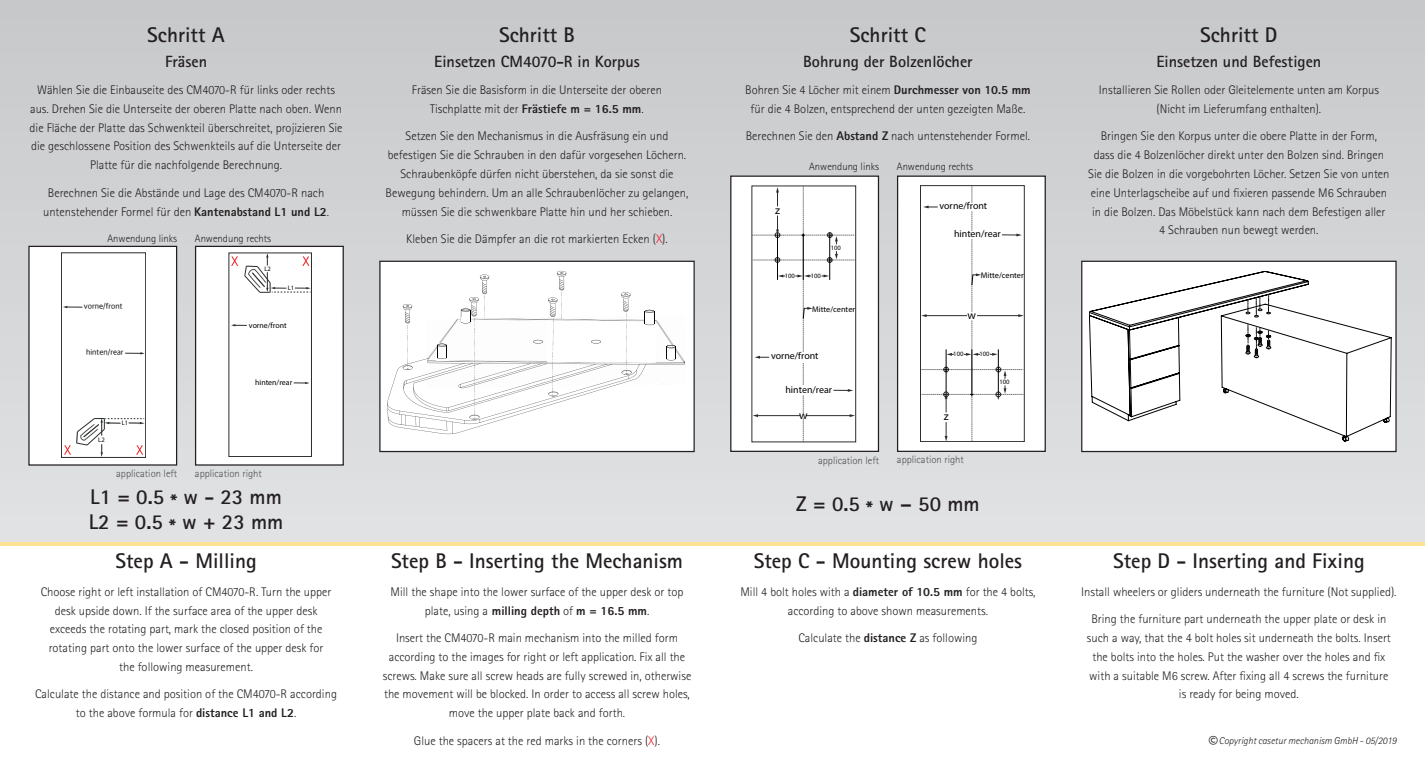
<style>
.page{position:relative;width:1425px;height:766px;background:#fff}
.page>*{position:absolute;margin:0;border:0;box-sizing:border-box;transform-origin:0 0}
.t1{font:700 21.25px/25px "Rotis Sans Serif";color:#231f20}
.t2{font:700 16.25px "Rotis Sans Serif";color:#231f20}
.t3{font:300 12.5px/18.8px "Rotis Sans Serif";color:#231f20;text-align:center}
.t4{font:11.5px "Myriad Pro";color:#000001}
.t5{font:300 10.62px "Rotis Sans Serif";color:#4b4c4d}
.t6{font:300 10.62px "Rotis Sans Serif";color:#231f20}
.t7{font:italic 300 10px "Rotis Sans Serif";color:#231f20}
.t8{font:9.88px "Myriad Pro";color:#000001}
.t9{font:8.25px "Myriad Pro";color:#000001}
.t10{font:8px "Apple SD Gothic Neo Regular KS Cpc EUC H";color:#000001}
.t11{font:7.88px "Myriad Pro";color:#000001}
.t12{font:6.62px "Myriad Pro";color:#000001}
.t13{font:6.62px "Myriad Pro";color:#000001;scale:.94 1}
.t14{font:6.5px "Myriad Pro";color:#000001}
.s1{font-weight:800}
.s2{color:#ee1d23}
.s3{font-size:18.75px}
</style>
<div class="page">
<div style="left:0;top:0;width:1424px;height:544px;background:linear-gradient(to bottom,#c7c8ca,#dfe0e2)"></div>
<div style="left:1081px;top:261px;width:314px;height:190px;background:#fff"></div>
<svg style="left:1089px;top:271px;width:302px;height:170px"></svg>
<svg style="left:1245px;top:294px;width:25px;height:23px"></svg>
<svg style="left:1245px;top:324px;width:26px;height:34px"></svg>
<div style="left:1081px;top:260px;width:315px;height:192px;border:1px solid #231f20"></div>
<hr style="left:0;top:542px;width:1424px;height:4px;background:#ffe192">
<div style="left:897px;top:176px;width:148px;height:275px;background:#fff"></div>
<svg style="left:920px;top:186px;width:104px;height:256px"></svg>
<div style="left:897px;top:175px;width:148px;height:277px;border:1px solid #231f20"></div>
<div style="left:731px;top:176px;width:147px;height:275px;background:#fff"></div>
<svg style="left:752px;top:186px;width:104px;height:257px"></svg>
<div style="left:730px;top:175px;width:149px;height:277px;border:1px solid #231f20"></div>
<div style="left:380px;top:261px;width:314px;height:190px;background:#fff"></div>
<svg style="left:387px;top:271px;width:298px;height:163px"></svg>
<div style="left:379px;top:260px;width:315px;height:192px;border:1px solid #231f20"></div>
<div style="left:196px;top:246px;width:147px;height:219px;background:#fff"></div>
<div style="left:195px;top:246px;width:149px;height:219px;border:1px solid #231f20"></div>
<div style="left:29px;top:246px;width:148px;height:219px;background:#fff"></div>
<div style="left:61px;top:252px;width:85px;height:205px;border:1px solid #2a2d2e"></div>
<svg style="left:63px;top:306px;width:19px;height:2px"></svg>
<svg style="left:125px;top:352px;width:20px;height:2px"></svg>
<div style="left:28px;top:246px;width:149px;height:219px;border:1px solid #231f20"></div>
<svg style="left:64px;top:418px;width:80px;height:38px"></svg>
<svg style="left:229px;top:252px;width:83px;height:204px"></svg>
<p class="t1" style="left:147px;top:22px;width:79px">Schritt A</p>
<p class="t2" style="left:165px;top:51px;width:44px">Fräsen</p>
<p class="t3" style="left:30px;top:81px;width:314px">Wählen Sie die Einbauseite des CM4070-R für links oder rechts aus. Drehen Sie die Unterseite der oberen Platte nach oben. Wenn die Fläche der Platte das Schwenkteil überschreitet, projizieren Sie die geschlossene Position des Schwenkteils auf die Unterseite der Platte für die nachfolgende Berechnung.</p>
<p class="t3" style="left:43px;top:183px;width:287px">Berechnen Sie die Abstände und Lage des CM4070-R nach untenstehender Formel für den <span class="s1">Kantenabstand L1 und L2</span>.</p>
<p class="t6" style="left:108px;top:232px;width:71px">Anwendung links</p>
<p class="t6" style="left:195px;top:232px;width:78px">Anwendung rechts</p>
<p class="t10" style="left:84px;top:302px;width:40px">vorne/front</p>
<p class="t10" style="left:86px;top:348px;width:39px">hinten/rear</p>
<p class="t12" style="left:98px;top:435px;width:8px">L2</p>
<p class="t13" style="left:122px;top:418px;width:8px">L1</p>
<p class="t14" style="left:264px;top:265px;width:8px">L2</p>
<p class="t14" style="left:288px;top:284px;width:8px">L1</p>
<p class="t11" style="left:249px;top:320px;width:39px">vorne/front</p>
<p class="t11" style="left:255px;top:377px;width:39px">hinten/rear</p>
<p class="t5" style="left:116px;top:466px;width:62px">application left</p>
<p class="t5" style="left:195px;top:466px;width:68px">application right</p>
<p class="t1" style="left:89px;top:484px;width:196px">L1 = 0.5 * w - 23 mm<br>L2 = 0.5 * w + 23 mm</p>
<p class="t1" style="left:115px;top:548px;width:143px">Step A - Milling</p>
<p class="t3" style="left:41px;top:582px;width:292px">Choose right or left installation of CM4070-R. Turn the upper desk upside down. If the surface area of the upper desk exceeds the rotating part, mark the closed position of the rotating part onto the lower surface of the upper desk for the following measurement.</p>
<p class="t3" style="left:35px;top:684px;width:303px">Calculate the distance and position of the CM4070-R according to the above formula for <span class="s1">distance L1 and L2</span>.</p>
<p class="t1" style="left:499px;top:22px;width:77px">Schritt B</p>
<p class="t2" style="left:434px;top:51px;width:207px">Einsetzen CM4070-R in Korpus</p>
<p class="t3" style="left:412px;top:81px;width:251px">Fräsen Sie die Basisform in die Unterseite der oberen</p>
<p class="t3" style="left:430px;top:99px;width:215px">Tischplatte mit der <span class="s1">Frästiefe m = 16.5 mm</span>.</p>
<p class="t3" style="left:385px;top:127px;width:304px">Setzen Sie den Mechanismus in die Ausfräsung ein und befestigen Sie die Schrauben in den dafür vorgesehen Löchern.<br>Schraubenköpfe dürfen nicht überstehen, da sie sonst die Bewegung behindern. Um an alle Schraubenlöcher zu gelangen, müssen Sie die schwenkbare Platte hin und her schieben.</p>
<p class="t3" style="left:406px;top:229px;width:263px">Kleben Sie die Dämpfer an die rot markierten Ecken (<span class="s2">X</span>).</p>
<p class="t1" style="left:391px;top:548px;width:293px">Step B - Inserting the Mechanism</p>
<p class="t3" style="left:390px;top:582px;width:294px">Mill the shape into the lower surface of the upper desk or top plate, using a <span class="s1">milling depth</span> of <span class="s1">m = 16.5 mm</span>.</p>
<p class="t3" style="left:383px;top:628px;width:310px">Insert the CM4070-R main mechanism into the milled form according to the images for right or left application. Fix all the screws. Make sure all screw heads are fully screwed in, otherwise the movement will be blocked. In order to access all screw holes, move the upper plate back and forth.</p>
<p class="t3" style="left:414px;top:730px;width:248px">Glue the spacers at the red marks in the corners (<span class="s2">X</span>).</p>
<p class="t1" style="left:850px;top:22px;width:77px">Schritt C</p>
<p class="t2" style="left:803px;top:51px;width:171px">Bohrung der Bolzenlöcher</p>
<p class="t3" style="left:745px;top:81px;width:287px">Bohren Sie 4 Löcher mit einem <span class="s1">Durchmesser von 10.5 mm </span>für die 4 Bolzen, entsprechend der unten gezeigten Maße.</p>
<p class="t3" style="left:745px;top:127px;width:286px">Berechnen Sie den <span class="s1">Abstand Z</span> nach untenstehender Formel.</p>
<p class="t4" style="left:775px;top:203px;width:6px">z</p>
<p class="t6" style="left:809px;top:160px;width:71px">Anwendung links</p>
<p class="t12" style="left:830px;top:243px;width:12px">100</p>
<p class="t12" style="left:784px;top:272px;width:12px">100</p>
<p class="t12" style="left:811px;top:271px;width:12px">100</p>
<p class="t9" style="left:812px;top:304px;width:44px">Mitte/center</p>
<p class="t8" style="left:771px;top:350px;width:49px">vorne/front</p>
<p class="t8" style="left:785px;top:383px;width:48px">hinten/rear</p>
<p class="t4" style="left:799px;top:408px;width:10px">w</p>
<p class="t5" style="left:818px;top:454px;width:62px">application left</p>
<p class="t6" style="left:897px;top:160px;width:78px">Anwendung rechts</p>
<p class="t8" style="left:939px;top:200px;width:49px">vorne/front</p>
<p class="t8" style="left:954px;top:228px;width:48px">hinten/rear</p>
<p class="t9" style="left:980px;top:270px;width:44px">Mitte/center</p>
<p class="t4" style="left:967px;top:308px;width:10px">w</p>
<p class="t12" style="left:953px;top:350px;width:12px">100</p>
<p class="t12" style="left:979px;top:350px;width:12px">100</p>
<p class="t12" style="left:999px;top:378px;width:12px">100</p>
<p class="t4" style="left:943px;top:409px;width:6px">z</p>
<p class="t5" style="left:897px;top:453px;width:68px">application right</p>
<p class="t1" style="left:796px;top:490px;width:185px">Z = 0.5 * w – 50 mm</p>
<p class="t1" style="left:753px;top:548px;width:270px">Step C - Mounting screw holes</p>
<p class="t3" style="left:740px;top:582px;width:296px">Mill 4 bolt holes with a <span class="s1">diameter of 10.5 mm</span> for the 4 bolts, according to above shown measurements.</p>
<p class="t3" style="left:798px;top:628px;width:180px">Calculate the <span class="s1">distance Z</span> as following</p>
<p class="t1" style="left:1200px;top:22px;width:79px">Schritt D</p>
<p class="t2" style="left:1156px;top:51px;width:166px">Einsetzen und Befestigen</p>
<p class="t3" style="left:1098px;top:81px;width:282px">Installieren Sie Rollen oder Gleitelemente unten am Korpus (Nicht im Lieferumfang enthalten).</p>
<p class="t3" style="left:1088px;top:127px;width:303px">Bringen Sie den Korpus unter die obere Platte in der Form,<br>dass die 4 Bolzenlöcher direkt unter den Bolzen sind. Bringen Sie die Bolzen in die vorgebohrten Löcher. Setzen Sie von unten eine Unterlagscheibe auf und fixieren passende M6 Schrauben in die Bolzen. Das Möbelstück kann nach dem Befestigen aller 4 Schrauben nun bewegt werden.</p>
<p class="t1" style="left:1113px;top:548px;width:253px">Step D - Inserting and Fixing</p>
<p class="t3" style="left:1081px;top:582px;width:317px">Install wheelers or gliders underneath the furniture (Not supplied).</p>
<p class="t3" style="left:1086px;top:609px;width:305px">Bring the furniture part underneath the upper plate or desk in such a way, that the 4 bolt holes sit underneath the bolts. Insert the bolts into the holes. Put the washer over the holes and fix with a suitable M6 screw. After fixing all 4 screws the furniture is ready for being moved.</p>
<p class="t7" style="left:1206px;top:734px;width:191px"><span class="s3">©</span> Copyright casetur mechanism GmbH - 05/2019</p>
</div>
